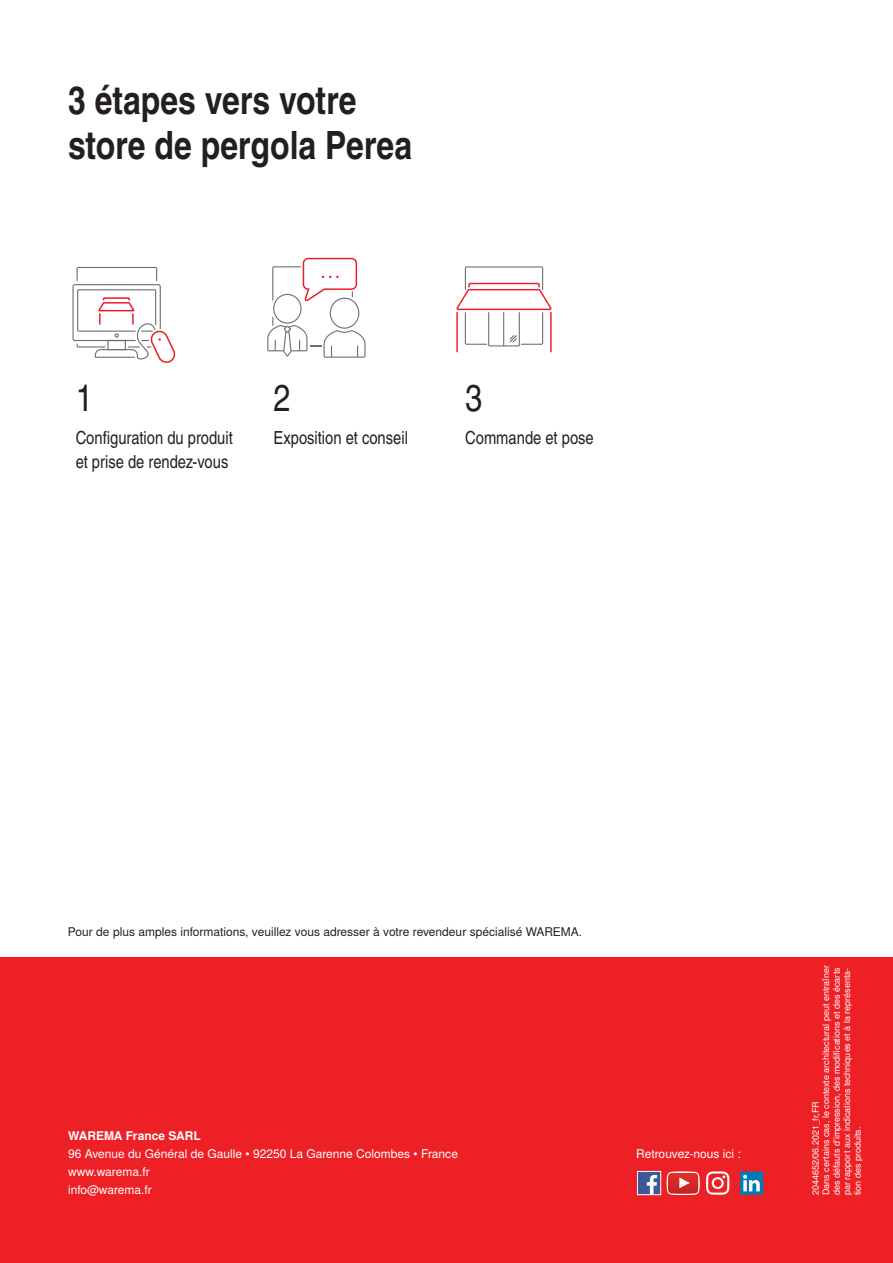
<style>
.page{position:relative;width:893px;height:1263px;background:#fff}
.page>*{position:absolute;margin:0;border:0;box-sizing:border-box;transform-origin:0 0}
.t1{font:700 39px/45px "Warema Nimbus Cnd";color:#231f20}
.t2{font:37.5px "Warema Nimbus Cnd";color:#231f20}
.t3{font:18px/24px "Warema Nimbus Cnd";color:#231f20}
.t4{font:12px/18px "Warema Nimbus";color:#fff}
.t5{font:12px "Warema Nimbus";color:#231f20}
.t6{font:700 12px "Warema Nimbus";color:#fff}
.t7{font:9px/10.5px "Warema Nimbus";color:#fff}
</style>
<div class="page">
<div style="left:0;top:957px;width:893px;height:306px;background:#ed2025"></div>
<div style="left:637px;top:1171px;width:24px;height:24px;background:#3c5a9a"></div>
<svg style="left:647px;top:1175px;width:10px;height:18px"></svg>
<div style="left:637px;top:1171px;width:24px;height:24px;border:1px solid #fff"></div>
<div style="left:740px;top:1171px;width:23px;height:24px;background:#007bb6;border-radius:2px"></div>
<svg style="left:743px;top:1175px;width:22px;height:17px"></svg>
<svg style="left:706px;top:1171px;width:23px;height:24px"></svg>
<svg style="left:667px;top:1171px;width:33px;height:24px"></svg>
<svg style="left:72px;top:267px;width:103px;height:96px"></svg>
<svg style="left:267px;top:258px;width:99px;height:100px"></svg>
<hr style="left:456px;top:313px;width:2px;height:39px;background:#ed1c24">
<hr style="left:550px;top:313px;width:2px;height:39px;background:#ed1c24">
<svg style="left:456px;top:266px;width:96px;height:81px"></svg>
<h1 class="t1" style="left:68px;top:78px;width:346px">3 étapes vers votre store de pergola Perea</h1>
<h2 class="t2" style="left:76px;top:375px;width:19px">1</h2>
<h3 class="t3" style="left:76px;top:426px;width:159px">Configuration du produit et prise de rendez-vous</h3>
<h2 class="t2" style="left:274px;top:375px;width:19px">2</h2>
<h3 class="t3" style="left:274px;top:426px;width:136px">Exposition et conseil</h3>
<h2 class="t2" style="left:465px;top:375px;width:19px">3</h2>
<h3 class="t3" style="left:465px;top:426px;width:130px">Commande et pose</h3>
<h3 class="t5" style="left:68px;top:925px;width:516px">Pour de plus amples informations, veuillez vous adresser à votre revendeur spécialisé WAREMA.</h3>
<h3 class="t6" style="left:68px;top:1129px;width:134px">WAREMA France SARL</h3>
<h3 class="t4" style="left:68px;top:1145px;width:391px">96 Avenue du Général de Gaulle • 92250 La Garenne Colombes • France www.warema.fr<br>info@warema.fr</h3>
<h3 class="t4" style="left:636px;top:1145px;width:106px">Retrouvez-nous ici :</h3>
<p class="t7" style="left:810px;top:1195px;width:231px;rotate:-90deg">2044652/06.2021_fr,FR<br>Dans certains cas, le contexte architectural peut entraîner des défauts d'impression, des modifications et des écarts par rapport aux indications techniques et à la représenta&shy;tion des produits.</p>
</div>
